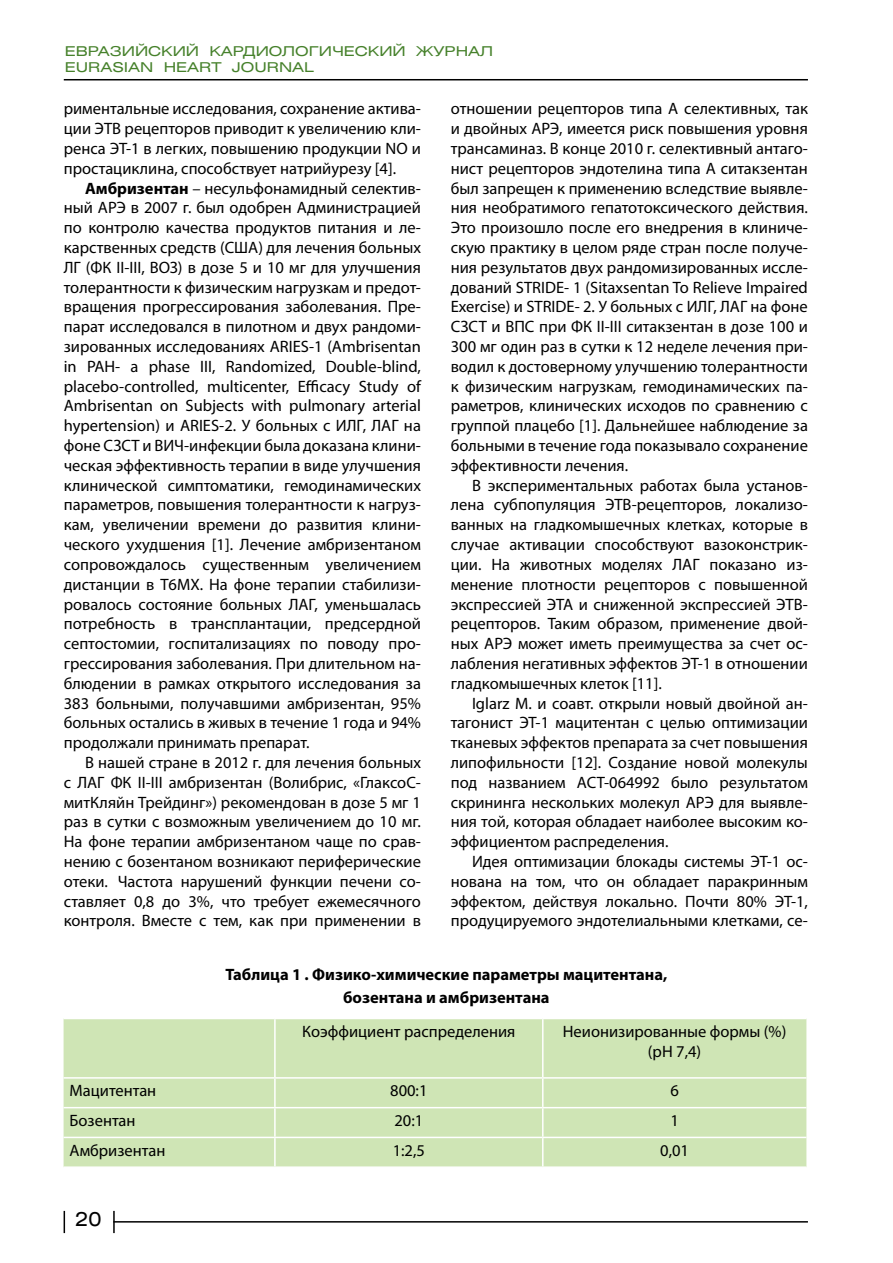
<style>
.page{position:relative;width:893px;height:1263px;background:#fff}
.page>*{position:absolute;margin:0;border:0;box-sizing:border-box;transform-origin:0 0}
.t1{font:19.5px "Helios Ext";color:#000}
.t2{font:16.5px/19.8px "Myriad Pro";color:#000;text-align:justify}
.t3{font:700 16.5px/23.4px "Myriad Pro";color:#000;text-align:center}
.t4{font:13.5px/16.2px "Helios Ext";color:#46812b;scale:1.14 1}
.s1{font-weight:700}
</style>
<div class="page">
<hr style="left:113px;top:1221px;width:695px;height:1px;background:#000">
<hr style="left:64px;top:79px;width:744px;height:1px;background:#000">
<hr style="left:113px;top:1211px;width:2px;height:22px;background:#000">
<svg style="left:64px;top:1211px;width:1px;height:22px"></svg>
<div style="left:64px;top:1019px;width:742px;height:147px;background:#cfe5b5"></div>
<hr style="left:274px;top:1019px;width:2px;height:58px;background:#fff">
<hr style="left:542px;top:1019px;width:2px;height:58px;background:#fff">
<hr style="left:64px;top:1077px;width:211px;height:2px;background:#fff">
<hr style="left:275px;top:1077px;width:268px;height:2px;background:#fff">
<hr style="left:274px;top:1078px;width:2px;height:29px;background:#fff">
<hr style="left:543px;top:1077px;width:263px;height:2px;background:#fff">
<hr style="left:542px;top:1078px;width:2px;height:29px;background:#fff">
<hr style="left:64px;top:1107px;width:211px;height:1px;background:#fff">
<hr style="left:275px;top:1107px;width:268px;height:1px;background:#fff">
<hr style="left:274px;top:1108px;width:2px;height:29px;background:#fff">
<hr style="left:543px;top:1107px;width:263px;height:1px;background:#fff">
<hr style="left:542px;top:1108px;width:2px;height:29px;background:#fff">
<hr style="left:64px;top:1137px;width:211px;height:1px;background:#fff">
<hr style="left:275px;top:1137px;width:268px;height:1px;background:#fff">
<hr style="left:274px;top:1138px;width:2px;height:28px;background:#fff">
<hr style="left:543px;top:1137px;width:263px;height:1px;background:#fff">
<hr style="left:542px;top:1138px;width:2px;height:28px;background:#fff">
<p class="t4" style="left:65px;top:43px;width:377px">Евразийский кардиологический журнал<br>EURASIAN HEART JOURNAL</p>
<p class="t2" style="left:451px;top:99px;width:359px">отношении рецепторов типа А селективных, так и двойных АРЭ, имеется риск повышения уровня трансаминаз. В конце 2010 г. селективный антаго&shy;нист рецепторов эндотелина типа А ситакзентан был запрещен к применению вследствие выявле&shy;ния необратимого гепатотоксического действия.<br>Это произошло после его внедрения в клиниче&shy;скую практику в целом ряде стран после получе&shy;ния результатов двух рандомизированных иссле&shy;дований STRIDE- 1 (Sitaxsentan To Relieve Impaired Exercise) и STRIDE- 2. У больных с ИЛГ, ЛАГ на фоне СЗСТ и ВПС при ФК II-III ситакзентан в дозе 100 и 300 мг один раз в сутки к 12 неделе лечения при&shy;водил к достоверному улучшению толерантности к физическим нагрузкам, гемодинамических па&shy;раметров, клинических исходов по сравнению с группой плацебо [1]. Дальнейшее наблюдение за больными в течение года показывало сохранение эффективности лечения.</p>
<p class="t2" style="left:451px;top:476px;width:359px;text-indent:21px">В экспериментальных работах была установ&shy;лена субпопуляция ЭTB-рецепторов, локализо&shy;ванных на гладкомышечных клетках, которые в случае активации способствуют вазоконстрик&shy;ции. На животных моделях ЛАГ показано из&shy;менение плотности рецепторов с повышенной экспрессией ЭTA и сниженной экспрессией ЭTB&shy;рецепторов. Таким образом, применение двой&shy;ных АРЭ может иметь преимущества за счет ос&shy;лабления негативных эффектов ЭТ-1 в отношении гладкомышечных клеток [11].</p>
<p class="t2" style="left:451px;top:693px;width:359px;text-indent:21px">Iglarz M. и соавт. открыли новый двойной ан&shy;тагонист ЭТ-1 мацитентан с целью оптимизации тканевых эффектов препарата за счет повышения липофильности [12]. Создание новой молекулы под названием ACT-064992 было результатом скрининга нескольких молекул АРЭ для выявле&shy;ния той, которая обладает наиболее высоким ко&shy;эффициентом распределения.</p>
<p class="t2" style="left:451px;top:852px;width:359px;text-indent:21px">Идея оптимизации блокады системы ЭТ-1 ос&shy;нована на том, что он обладает паракринным эффектом, действуя локально. Почти 80% ЭТ-1, продуцируемого эндотелиальными клетками, се-</p>
<p class="t3" style="left:225px;top:963px;width:443px">Таблица 1 . Физико-химические параметры мацитентана, бозентана и амбризентана</p>
<p class="t2" style="left:302px;top:1022px;width:215px">Коэффициент распределения</p>
<p class="t2" style="left:563px;top:1022px;width:225px;text-align:center">Неионизированные формы (%) (рН 7,4)</p>
<p class="t2" style="left:64px;top:99px;width:359px">риментальные исследования, сохранение актива&shy;ции ЭTB рецепторов приводит к увеличению кли&shy;ренса ЭТ-1 в легких, повышению продукции NO и простациклина, способствует натрийурезу [4].</p>
<p class="t2" style="left:64px;top:179px;width:359px;text-indent:21px"><span class="s1">Амбризентан</span> – несульфонамидный селектив&shy;ный АРЭ в 2007 г. был одобрен Администрацией по контролю качества продуктов питания и ле&shy;карственных средств (США) для лечения больных ЛГ (ФК II-III, ВОЗ) в дозе 5 и 10 мг для улучшения толерантности к физическим нагрузкам и предот&shy;вращения прогрессирования заболевания. Пре&shy;парат исследовался в пилотном и двух рандоми&shy;зированных исследованиях ARIES-1 (Ambrisentan in PAH- a phase III, Randomized, Double-blind, placebo-controlled, multicenter, Efficacy Study of Ambrisentan on Subjects with pulmonary arterial hypertension) и ARIES-2. У больных с ИЛГ, ЛАГ на фоне СЗСТ и ВИЧ-инфекции была доказана клини&shy;ческая эффективность терапии в виде улучшения клинической симптоматики, гемодинамических параметров, повышения толерантности к нагруз&shy;кам, увеличении времени до развития клини&shy;ческого ухудшения [1]. Лечение амбризентаном сопровождалось существенным увеличением дистанции в Т6МХ. На фоне терапии стабилизи&shy;ровалось состояние больных ЛАГ, уменьшалась потребность в трансплантации, предсердной септостомии, госпитализациях по поводу про&shy;грессирования заболевания. При длительном на&shy;блюдении в рамках открытого исследования за 383 больными, получавшими амбризентан, 95% больных остались в живых в течение 1 года и 94% продолжали принимать препарат.</p>
<p class="t2" style="left:64px;top:753px;width:359px;text-indent:21px">В нашей стране в 2012 г. для лечения больных с ЛАГ ФК II-III амбризентан (Волибрис, «ГлаксоС&shy;митКляйн Трейдинг») рекомендован в дозе 5 мг 1 раз в сутки с возможным увеличением до 10 мг.<br>На фоне терапии амбризентаном чаще по срав&shy;нению с бозентаном возникают периферические отеки. Частота нарушений функции печени со&shy;ставляет 0,8 до 3%, что требует ежемесячного контроля. Вместе с тем, как при применении в</p>
<p class="t2" style="left:70px;top:1081px;width:88px">Мацитентан</p>
<p class="t2" style="left:390px;top:1081px;width:39px">800:1</p>
<p class="t2" style="left:670px;top:1081px;width:10px">6</p>
<p class="t2" style="left:70px;top:1111px;width:67px">Бозентан</p>
<p class="t2" style="left:394px;top:1111px;width:30px">20:1</p>
<p class="t2" style="left:670px;top:1111px;width:10px">1</p>
<p class="t2" style="left:70px;top:1141px;width:97px">Амбризентан</p>
<p class="t2" style="left:393px;top:1141px;width:34px">1:2,5</p>
<p class="t2" style="left:660px;top:1141px;width:30px">0,01</p>
<p class="t1" style="left:75px;top:1207px;width:28px">20</p>
</div>
